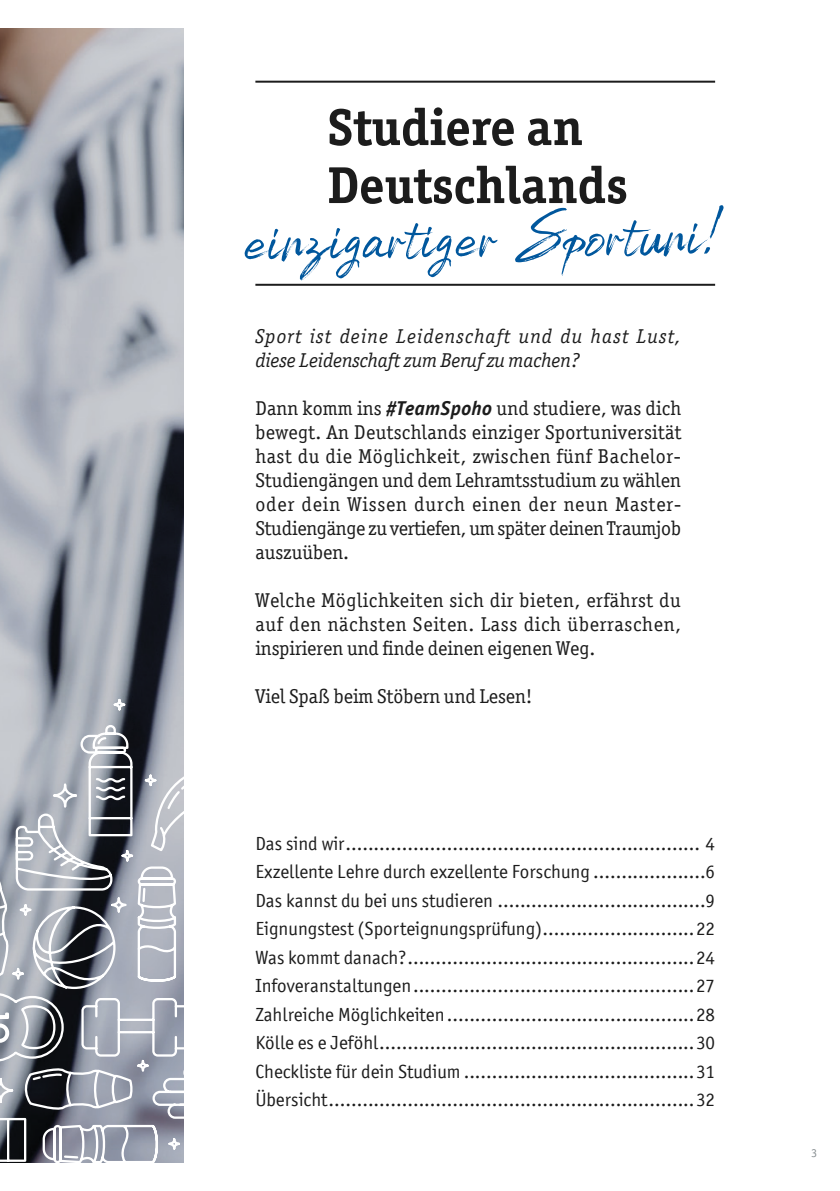
<style>
.page{position:relative;width:840px;height:1191px;background:#fff}
.page>*{position:absolute;margin:0;border:0;box-sizing:border-box;transform-origin:0 0}
.t1{font:61.4px "Brightside";color:#00579d;scale:1.05 1}
.t2{font:700 52px/58px "Officina Serif ITC Pro";color:#1c1c1c}
.t3{font:20px/24px "Officina Serif ITC Pro";color:#1c1c1c;text-align:justify}
.t4{font:italic 20px/24px "Officina Serif ITC Pro";letter-spacing:.06em;color:#1c1c1c}
.t5{font:19px/28.4px "Officina Sans ITC Pro";color:#1c1c1c;text-align:justify}
.t6{font:12px "Officina Sans ITC Pro";color:#848b8e}
.s1{font-family:"Officina Sans ITC Pro";font-weight:700;font-style:italic}
</style>
<div class="page">
<hr style="left:255px;top:81px;width:459px;height:2px;background:#1c1c1c">
<hr style="left:255px;top:284px;width:459px;height:2px;background:#1c1c1c">
<img style="left:0;top:28px;width:183px;height:671px">
<svg style="left:0;top:699px;width:184px;height:25px;background:#9499a1"></svg>
<svg style="left:0;top:724px;width:184px;height:439px;background:#9499a2"></svg>
<h2 class="t2" style="left:327px;top:98px;width:302px">Studiere an<br>Deutschlands</h2>
<h1 class="t1" style="left:244px;top:197px;width:458px;rotate:-1deg">einzigartiger Sportuni!</h1>
<p class="t4" style="left:255px;top:324px;width:427px">Sport ist deine Leidenschaft und du hast Lust, diese Leidenschaft zum Beruf zu machen?</p>
<p class="t3" style="left:255px;top:396px;width:427px">Dann komm ins <span class="s1">#TeamSpoho</span> und studiere, was dich bewegt. An Deutschlands einziger Sportuniversität hast du die Möglichkeit, zwischen fünf Bachelor-Studiengängen und dem Lehramtsstudium zu wählen oder dein Wissen durch einen der neun Master-Studiengänge zu vertiefen, um später deinen Traumjob auszuüben.</p>
<p class="t3" style="left:255px;top:588px;width:427px">Welche Möglichkeiten sich dir bieten, erfährst du auf den nächsten Seiten. Lass dich überraschen, inspirieren und finde deinen eigenen Weg.</p>
<p class="t3" style="left:255px;top:684px;width:278px">Viel Spaß beim Stöbern und Lesen!</p>
<p class="t5" style="left:255px;top:829px;width:461px">Das sind wir ............................................................... 4<br>Exzellente Lehre durch exzellente Forschung ....................6<br>Das kannst du bei uns studieren .....................................9<br>Eignungstest (Sporteignungsprüfung) ...........................22<br>Was kommt danach? ...................................................24<br>Infoveranstaltungen ..................................................27<br>Zahlreiche Möglichkeiten ............................................28<br>Kölle es e Jeföhl ........................................................30<br>Checkliste für dein Studium .........................................31<br>Übersicht .................................................................32</p>
<p class="t6" style="left:810px;top:1145px;width:7px">3</p>
</div>
